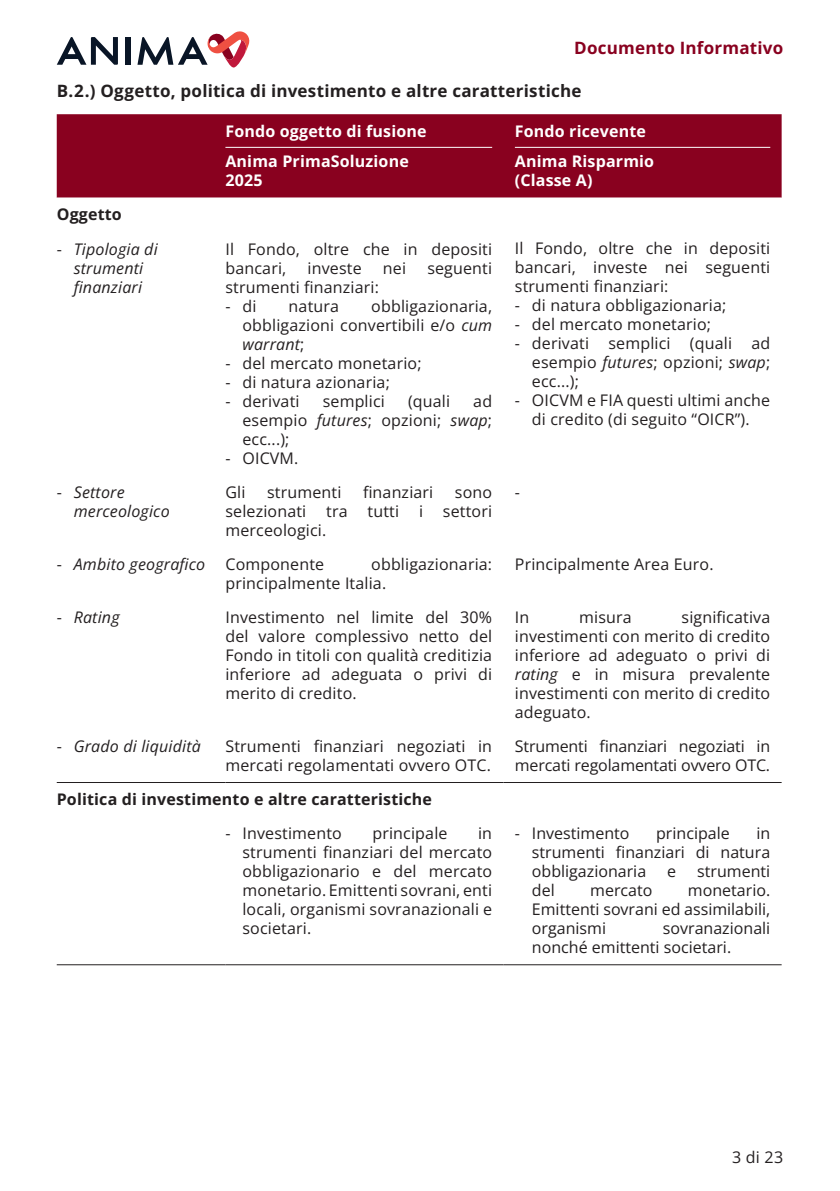
<style>
.page{position:relative;width:840px;height:1191px;background:#fff}
.page>*{position:absolute;margin:0;border:0;box-sizing:border-box;transform-origin:0 0}
.t1{font:700 17px "Open Sans";letter-spacing:.01em;color:#231f20}
.t2{font:700 17px "Open Sans";letter-spacing:.01em;color:#89011f}
.t3{font:16px/19px "Open Sans";letter-spacing:.01em;color:#231f20;text-align:justify}
.t4{font:italic 16px/19px "Open Sans";letter-spacing:.01em;color:#231f20;text-align:center}
.t5{font:700 16px/30.4px "Open Sans";letter-spacing:.01em;color:#fff}
.t6{font:16px/19px "Open Sans";letter-spacing:-.01em;color:#231f20}
.t7{font:700 16px "Open Sans";letter-spacing:.01em;color:#231f20}
.s1{font-style:normal}
.s2{font-style:italic}
</style>
<div class="page">
<div style="left:125px;top:37px;width:5px;height:28px;background:#091526"></div>
<svg style="left:137px;top:31px;width:112px;height:36px"></svg>
<svg style="left:57px;top:37px;width:61px;height:28px"></svg>
<div style="left:57px;top:114px;width:724px;height:84px;background:#89011f"></div>
<hr style="left:57px;top:782px;width:168px;height:1px;background:#231f20">
<hr style="left:225px;top:782px;width:278px;height:1px;background:#231f20">
<hr style="left:503px;top:782px;width:278px;height:1px;background:#231f20">
<hr style="left:57px;top:964px;width:168px;height:1px;background:#231f20">
<hr style="left:225px;top:964px;width:278px;height:1px;background:#231f20">
<hr style="left:503px;top:964px;width:278px;height:1px;background:#231f20">
<hr style="left:225px;top:147px;width:267px;height:1px;background:#fff">
<hr style="left:514px;top:147px;width:255px;height:1px;background:#fff">
<p class="t2" style="left:574px;top:36px;width:210px">Documento Informativo</p>
<p class="t1" style="left:57px;top:79px;width:526px">B.2.) Oggetto, politica di investimento e altre caratteristiche</p>
<p class="t5" style="left:225px;top:116px;width:203px">Fondo oggetto di fusione<br>Anima PrimaSoluzione</p>
<p class="t5" style="left:225px;top:165px;width:39px">2025</p>
<p class="t5" style="left:514px;top:116px;width:141px">Fondo ricevente<br>Anima Risparmio</p>
<p class="t5" style="left:514px;top:165px;width:79px">(Classe A)</p>
<p class="t7" style="left:57px;top:203px;width:67px">Oggetto</p>
<p class="t4" style="left:57px;top:239px;width:102px"><span class="s1">-</span> Tipologia di strumenti finanziari</p>
<p class="t3" style="left:225px;top:239px;width:268px">Il Fondo, oltre che in depositi bancari,</p>
<p class="t3" style="left:307px;top:258px;width:56px">investe</p>
<p class="t3" style="left:383px;top:258px;width:25px">nei</p>
<p class="t3" style="left:427px;top:258px;width:66px">seguenti</p>
<p class="t3" style="left:225px;top:277px;width:155px">strumenti finanziari:</p>
<p class="t3" style="left:225px;top:296px;width:32px">- di</p>
<p class="t3" style="left:288px;top:296px;width:52px">natura</p>
<p class="t3" style="left:242px;top:296px;width:251px;text-indent:129px">obbligazionaria, obbligazioni convertibili e/o <span class="s2">cum warrant</span>;</p>
<p class="t3" style="left:225px;top:353px;width:197px">- del mercato monetario;</p>
<p class="t3" style="left:225px;top:372px;width:166px">- di natura azionaria;</p>
<p class="t3" style="left:225px;top:391px;width:76px">- derivati</p>
<p class="t3" style="left:322px;top:391px;width:64px">semplici</p>
<p class="t3" style="left:408px;top:391px;width:44px">(quali</p>
<p class="t3" style="left:242px;top:391px;width:251px;text-indent:231px">ad esempio <span class="s2">futures</span>; opzioni; <span class="s2">swap</span>; ecc...);</p>
<p class="t3" style="left:225px;top:448px;width:74px">- OICVM.</p>
<p class="t3" style="left:514px;top:239px;width:257px">Il Fondo, oltre che in depositi bancari, investe nei seguenti strumenti finanziari:</p>
<p class="t3" style="left:514px;top:296px;width:213px">- di natura obbligazionaria;</p>
<p class="t3" style="left:514px;top:315px;width:197px">- del mercato monetario;</p>
<p class="t3" style="left:531px;top:334px;width:240px;text-indent:-17px">- derivati semplici (quali ad esempio <span class="s2">futures</span>; opzioni; <span class="s2">swap</span>; ecc...);</p>
<p class="t3" style="left:514px;top:391px;width:257px;text-align:center">- OICVM e FIA questi ultimi anche di credito (di seguito “OICR”).</p>
<p class="t4" style="left:74px;top:482px;width:97px;text-align:left;text-indent:-17px"><span class="s1">-</span> Settore merceologico</p>
<p class="t3" style="left:225px;top:482px;width:22px">Gli</p>
<p class="t3" style="left:267px;top:482px;width:76px">strumenti</p>
<p class="t3" style="left:363px;top:482px;width:72px">finanziari</p>
<p class="t3" style="left:225px;top:482px;width:268px;text-indent:229px">sono selezionati tra tutti i settori merceologici.</p>
<p class="t3" style="left:514px;top:482px;width:7px">-</p>
<p class="t4" style="left:57px;top:554px;width:150px"><span class="s1">-</span> Ambito geografico</p>
<p class="t3" style="left:225px;top:554px;width:100px">Componente</p>
<p class="t3" style="left:225px;top:554px;width:268px;text-indent:146px">obbligazionaria: principalmente Italia.</p>
<p class="t3" style="left:514px;top:554px;width:200px">Principalmente Area Euro.</p>
<p class="t3" style="left:514px;top:607px;width:257px;text-indent:167px">significativa investimenti con merito di credito inferiore ad adeguato o privi di <span class="s2">rating</span> e in misura prevalente investimenti con merito di credito adeguato.</p>
<p class="t4" style="left:57px;top:607px;width:64px"><span class="s1">-</span> Rating</p>
<p class="t3" style="left:225px;top:607px;width:268px">Investimento nel limite del 30% del valore complessivo netto del Fondo in titoli con qualità creditizia inferiore ad adeguata o privi di merito di credito.</p>
<p class="t3" style="left:514px;top:607px;width:16px">In</p>
<p class="t3" style="left:579px;top:607px;width:54px">misura</p>
<p class="t4" style="left:57px;top:736px;width:145px"><span class="s1">-</span> Grado di liquidità</p>
<p class="t3" style="left:225px;top:736px;width:268px">Strumenti finanziari negoziati in mercati regolamentati ovvero OTC.</p>
<p class="t6" style="left:514px;top:736px;width:257px">Strumenti finanziari negoziati in mercati regolamentati ovvero OTC.</p>
<p class="t7" style="left:57px;top:788px;width:376px">Politica di investimento e altre caratteristiche</p>
<p class="t3" style="left:225px;top:823px;width:118px">- Investimento</p>
<p class="t3" style="left:372px;top:823px;width:77px">principale</p>
<p class="t3" style="left:242px;top:823px;width:251px;text-indent:235px">in strumenti finanziari del mercato obbligazionario e del mercato monetario. Emittenti sovrani, enti locali, organismi sovranazionali e societari.</p>
<p class="t3" style="left:514px;top:823px;width:116px">- Investimento</p>
<p class="t3" style="left:655px;top:823px;width:75px">principale</p>
<p class="t3" style="left:531px;top:823px;width:240px;text-indent:224px">in strumenti finanziari di natura obbligazionaria</p>
<p class="t3" style="left:666px;top:861px;width:10px">e</p>
<p class="t3" style="left:696px;top:861px;width:75px">strumenti</p>
<p class="t3" style="left:531px;top:880px;width:24px">del</p>
<p class="t3" style="left:590px;top:880px;width:64px">mercato</p>
<p class="t3" style="left:531px;top:880px;width:240px;text-indent:156px">monetario.<br>Emittenti sovrani ed assimilabili, organismi</p>
<p class="t3" style="left:531px;top:918px;width:240px;text-indent:131px">sovranazionali nonché emittenti societari.</p>
<p class="t3" style="left:731px;top:1147px;width:53px">3 di 23</p>
</div>
